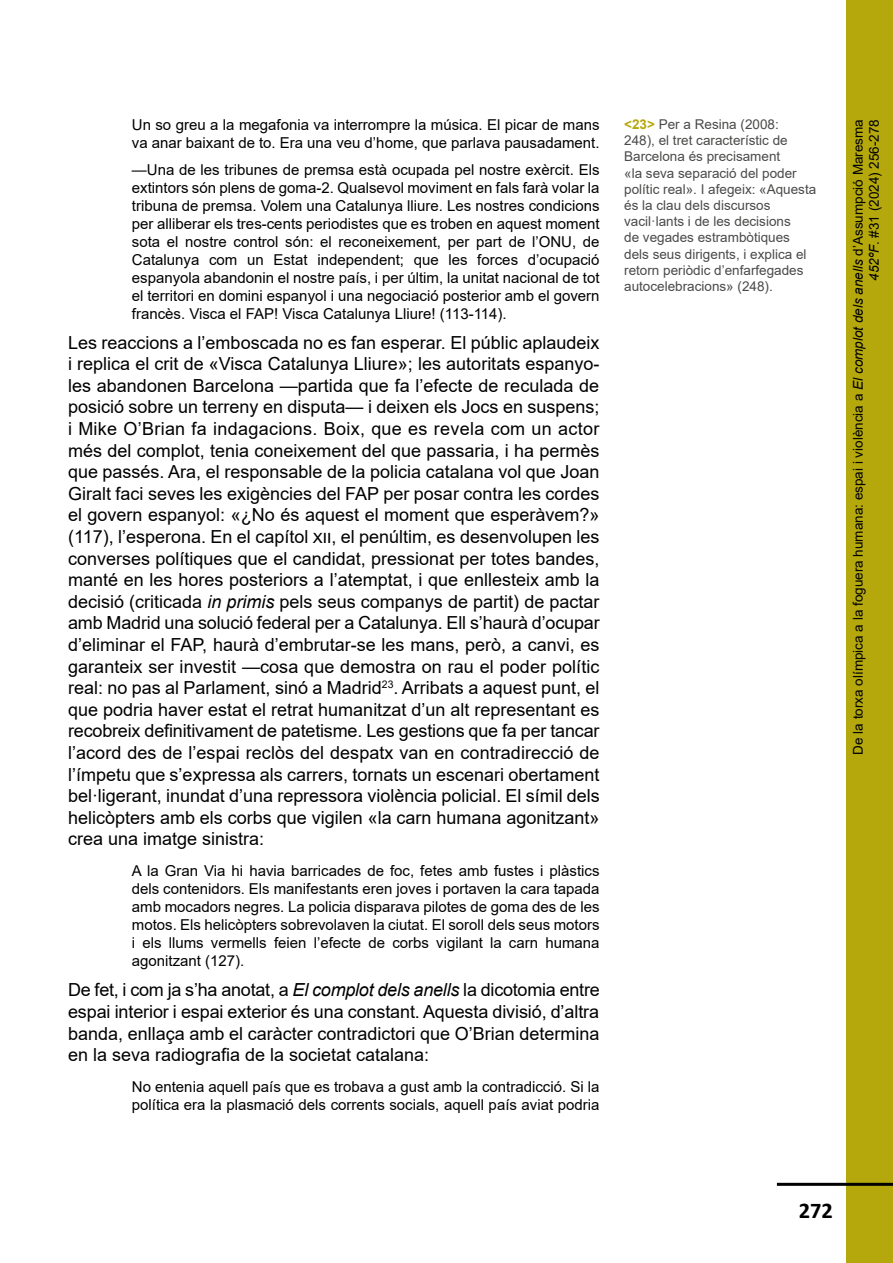
<style>
.page{position:relative;width:893px;height:1263px;background:#fff}
.page>*{position:absolute;margin:0;border:0;box-sizing:border-box;transform-origin:0 0}
.t1{font:700 22.5px "Calibri";color:#000}
.t2{font:18px/21.6px "Arial";color:#000;text-align:justify}
.t3{font:15px/18px "Arial";color:#000}
.t4{font:13.5px/16.2px "Arial";color:#4a4a49}
.t5{font:13.5px/16.2px "Arial";color:#000;text-align:right}
.s1{font-style:italic}
.s2{font-weight:700;color:#b5a80c}
</style>
<div class="page">
<div style="left:846px;top:0;width:47px;height:1263px;background:#b5a80c"></div>
<hr style="left:777px;top:1183px;width:116px;height:3px;background:#000">
<p class="t3" style="left:132px;top:116px;width:469px">Un so greu a la megafonia va interrompre la música. El picar de mans va anar baixant de to. Era una veu d’home, que parlava pausadament.</p>
<p class="t3" style="left:132px;top:160px;width:469px;text-align:justify">—Una de les tribunes de premsa està ocupada pel nostre exèrcit. Els extintors són plens de goma-2. Qualsevol moviment en fals farà volar la tribuna de premsa. Volem una Catalunya lliure. Les nostres condicions per alliberar els tres-cents periodistes que es troben en aquest moment sota el nostre control són: el reconeixement, per part de l’ONU, de Catalunya com un Estat independent; que les forces d’ocupació espanyola abandonin el nostre país, i per últim, la unitat nacional de tot el territori en domini espanyol i una negociació posterior amb el govern francès. Visca el FAP! Visca Catalunya Lliure! (113-114).</p>
<p class="t2" style="left:68px;top:331px;width:533px">Les reaccions a l’emboscada no es fan esperar. El públic aplaudeix i replica el crit de «Visca Catalunya Lliure»; les autoritats espanyo&shy;les abandonen Barcelona —partida que fa l’efecte de reculada de posició sobre un terreny en disputa— i deixen els Jocs en suspens; i Mike O’Brian fa indagacions. Boix, que es revela com un actor més del complot, tenia coneixement del que passaria, i ha permès que passés. Ara, el responsable de la policia catalana vol que Joan Giralt faci seves les exigències del FAP per posar contra les cordes el govern espanyol: «¿No és aquest el moment que esperàvem?» (117), l’esperona. En el capítol xii, el penúltim, es desenvolupen les converses polítiques que el candidat, pressionat per totes bandes, manté en les hores posteriors a l’atemptat, i que enllesteix amb la decisió (criticada <span class="s1">in primis</span> pels seus companys de partit) de pactar amb Madrid una solució federal per a Catalunya. Ell s’haurà d’ocupar d’eliminar el FAP, haurà d’embrutar-se les mans, però, a canvi, es garanteix ser investit —cosa que demostra on rau el poder polític real: no pas al Parlament, sinó a Madrid<sup>23</sup>. Arribats a aquest punt, el que podria haver estat el retrat humanitzat d’un alt representant es recobreix definitivament de patetisme. Les gestions que fa per tancar l’acord des de l’espai reclòs del despatx van en contradirecció de l’ímpetu que s’expressa als carrers, tornats un escenari obertament bel·ligerant, inundat d’una repressora violència policial. El símil dels helicòpters amb els corbs que vigilen «la carn humana agonitzant» crea una imatge sinistra:</p>
<p class="t3" style="left:132px;top:862px;width:469px;text-align:justify">A la Gran Via hi havia barricades de foc, fetes amb fustes i plàstics dels contenidors. Els manifestants eren joves i portaven la cara tapada amb mocadors negres. La policia disparava pilotes de goma des de les motos. Els helicòpters sobrevolaven la ciutat. El soroll dels seus motors i els llums vermells feien l’efecte de corbs vigilant la carn humana agonitzant (127).</p>
<p class="t2" style="left:68px;top:979px;width:533px">De fet, i com ja s’ha anotat, a <span class="s1">El complot dels anells</span> la dicotomia entre espai interior i espai exterior és una constant. Aquesta divisió, d’altra banda, enllaça amb el caràcter contradictori que O’Brian determina en la seva radiografia de la societat catalana:</p>
<p class="t3" style="left:132px;top:1077px;width:469px">No entenia aquell país que es trobava a gust amb la contradicció. Si la política era la plasmació dels corrents socials, aquell país aviat podria</p>
<p class="t4" style="left:624px;top:116px;width:194px"><span class="s2">&lt;23&gt;</span> Per a Resina (2008:<br>248), el tret característic de<br>Barcelona és precisament<br>«la seva separació del poder polític real». I afegeix: «Aquesta és la clau dels discursos vacil·lants i de les decisions<br>de vegades estrambòtiques dels seus dirigents, i explica el retorn periòdic d’enfarfegades autocelebracions» (248).</p>
<p class="t5" style="left:850px;top:755px;width:637px;rotate:-90deg">De la torxa olímpica a la foguera humana: espai i violència a <span class="s1">El complot dels anells</span> d’Assumpció Maresma<br><span class="s1">452ºF</span>. #31 (2024) 256-278</p>
<p class="t1" style="left:799px;top:1195px;width:36px">272</p>
</div>
